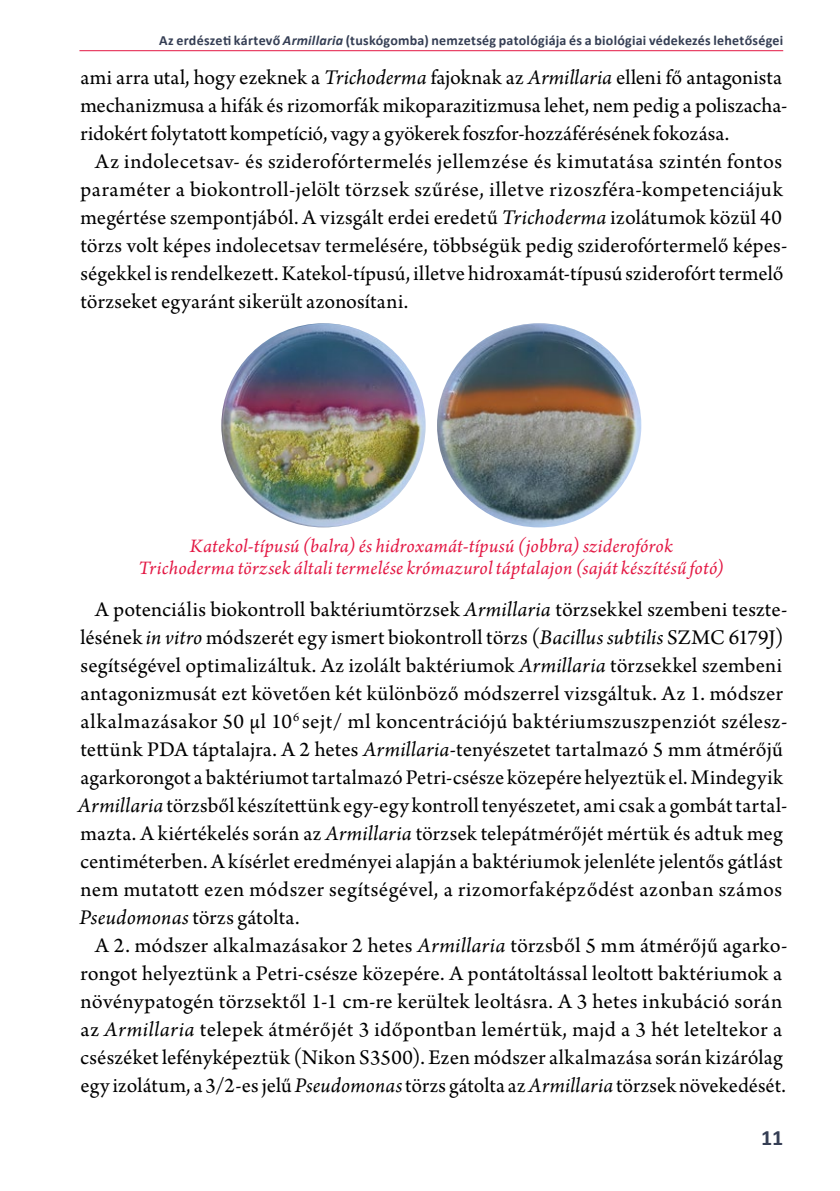
<style>
.page{position:relative;width:840px;height:1191px;background:#fff}
.page>*{position:absolute;margin:0;border:0;box-sizing:border-box;transform-origin:0 0}
.t1{font:22px/28px "Arno Pro";letter-spacing:.01em;color:#000}
.t2{font:700 22px "Calibri";color:#353e54}
.t3{font:italic 20px/22px "Arno Pro";letter-spacing:.01em;color:#e31743;text-align:center}
.t4{font:700 14px "Calibri";letter-spacing:.015em;color:#353e54}
.s1{font-style:italic}
</style>
<div class="page">
<hr style="left:79px;top:50px;width:703px;height:1px;background:#e31743">
<img style="left:221px;top:323px;width:204px;height:204px;border-radius:102px">
<img style="left:437px;top:323px;width:204px;height:204px;border-radius:102px">
<p class="t4" style="left:159px;top:30px;width:625px">Az erdészeti kártevő <span class="s1">Armillaria</span> (tuskógomba) nemzetség patológiája és a biológiai védekezés lehetőségei</p>
<p class="t1" style="left:80px;top:65px;width:708px">ami arra utal, hogy ezeknek a <span class="s1">Trichoderma</span> fajoknak az <span class="s1">Armillaria</span> elleni fő antagonista mechanizmusa a hifák és rizomorfák mikoparazitizmusa lehet, nem pedig a poliszacha&shy;ridokért folytatott kompetíció, vagy a gyökerek foszfor-hozzáférésének fokozása.</p>
<p class="t1" style="left:80px;top:149px;width:708px;text-indent:15px">Az indolecetsav- és sziderofórtermelés jellemzése és kimutatása szintén fontos paraméter a biokontroll-jelölt törzsek szűrése, illetve rizoszféra-kompetenciájuk megértése szempontjából. A vizsgált erdei eredetű <span class="s1">Trichoderma</span> izolátumok közül 40 törzs volt képes indolecetsav termelésére, többségük pedig sziderofórtermelő képes&shy;ségekkel is rendelkezett. Katekol-típusú, illetve hidroxamát-típusú sziderofórt termelő törzseket egyaránt sikerült azonosítani.</p>
<p class="t3" style="left:138px;top:536px;width:586px">Katekol-típusú (balra) és hidroxamát-típusú (jobbra) sziderofórok<br>Trichoderma törzsek általi termelése krómazurol táptalajon (saját készítésű fotó)</p>
<p class="t1" style="left:78px;top:597px;width:710px;text-indent:17px">A potenciális biokontroll baktériumtörzsek <span class="s1">Armillaria</span> törzsekkel szembeni teszte&shy;lésének <span class="s1">in vitro</span> módszerét egy ismert biokontroll törzs (<span class="s1">Bacillus subtilis</span> SZMC 6179J) segítségével optimalizáltuk. Az izolált baktériumok <span class="s1">Armillaria</span> törzsekkel szembeni antagonizmusát ezt követően két különböző módszerrel vizsgáltuk. Az 1. módszer alkalmazásakor 50 µl 10<sup>6</sup> sejt/ ml koncentrációjú baktériumszuszpenziót szélesz&shy;tettünk PDA táptalajra. A 2 hetes <span class="s1">Armillaria</span>-tenyészetet tartalmazó 5 mm átmérőjű agarkorongot a baktériumot tartalmazó Petri-csésze közepére helyeztük el. Mindegyik <span class="s1">Armillaria</span> törzsből készítettünk egy-egy kontroll tenyészetet, ami csak a gombát tartal&shy;mazta. A kiértékelés során az <span class="s1">Armillaria</span> törzsek telepátmérőjét mértük és adtuk meg centiméterben. A kísérlet eredményei alapján a baktériumok jelenléte jelentős gátlást nem mutatott ezen módszer segítségével, a rizomorfaképződést azonban számos <span class="s1">Pseudomonas</span> törzs gátolta.</p>
<p class="t1" style="left:80px;top:933px;width:708px;text-indent:15px">A 2. módszer alkalmazásakor 2 hetes <span class="s1">Armillaria</span> törzsből 5 mm átmérőjű agarko&shy;rongot helyeztünk a Petri-csésze közepére. A pontátoltással leoltott baktériumok a növénypatogén törzsektől 1-1 cm-re kerültek leoltásra. A 3 hetes inkubáció során az <span class="s1">Armillaria</span> telepek átmérőjét 3 időpontban lemértük, majd a 3 hét leteltekor a csészéket lefényképeztük (Nikon S3500). Ezen módszer alkalmazása során kizárólag egy izolátum, a 3/2-es jelű <span class="s1">Pseudomonas</span> törzs gátolta az <span class="s1">Armillaria</span> törzsek növekedését.</p>
<p class="t2" style="left:760px;top:1122px;width:23px">11</p>
</div>
